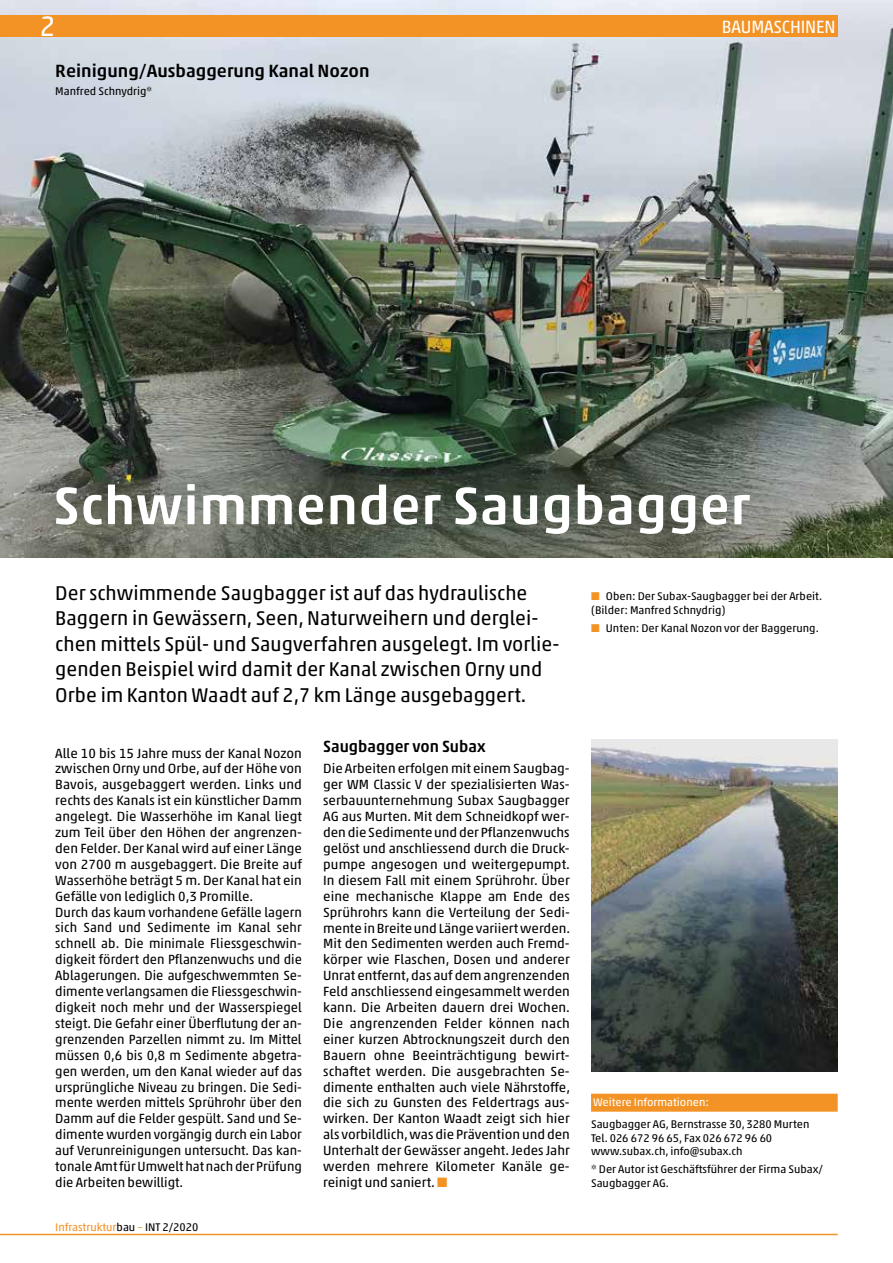
<style>
.page{position:relative;width:893px;height:1263px;background:#fff}
.page>*{position:absolute;margin:0;border:0;box-sizing:border-box;transform-origin:0 0}
.t1{font:500 54px "Akko Pro";letter-spacing:.015em;color:#fff}
.t2{font:28.5px "Akko Pro";color:#fff}
.t3{font:20.25px/25.5px "Akko Pro";color:#000}
.t4{font:500 18px "Akko Pro";color:#000}
.t5{font:18px "Akko Pro";letter-spacing:-.01em;color:#fff;scale:.95 1}
.t6{font:500 16.5px "Akko Pro";color:#000}
.t7{font:13.5px/15.9px "Akko Pro";color:#000}
.t8{font:11.25px/13.5px "Akko Pro";color:#000}
.t9{font:11.25px "Akko Pro";color:#f39325}
.t10{font:11.25px "Akko Pro";color:#fff}
.s1{color:#f39325}
.s2{color:#000}
</style>
<div class="page">
<hr style="left:0;top:1234px;width:838px;height:1px;background:#f39325">
<div style="left:591px;top:1094px;width:247px;height:18px;background:#f39325"></div>
<img style="left:591px;top:740px;width:247px;height:331px">
<img style="left:0;top:0;width:893px;height:557px">
<div style="left:0;top:16px;width:838px;height:21px;background:#f39325"></div>
<h2 class="t2" style="left:40px;top:9px;width:17px">2</h2>
<h3 class="t5" style="left:722px;top:16px;width:121px">BAUMASCHINEN</h3>
<h3 class="t4" style="left:55px;top:60px;width:316px">Reinigung/Ausbaggerung Kanal Nozon</h3>
<p class="t8" style="left:55px;top:84px;width:98px">Manfred Schnydrig*</p>
<h1 class="t1" style="left:53px;top:473px;width:698px">Schwimmender Saugbagger</h1>
<p class="t3" style="left:55px;top:580px;width:506px">Der schwimmende Saugbagger ist auf das hydraulische Baggern in Gewässern, Seen, Naturweihern und derglei&shy;chen mittels Spül- und Saugverfahren ausgelegt. Im vorlie&shy;genden Beispiel wird damit der Kanal zwischen Orny und Orbe im Kanton Waadt auf 2,7 km Länge ausgebaggert.</p>
<p class="t7" style="left:55px;top:745px;width:248px">Alle 10 bis 15 Jahre muss der Kanal Nozon zwischen Orny und Orbe, auf der Höhe von Bavois, ausgebaggert werden. Links und rechts des Kanals ist ein künstlicher Damm angelegt. Die Wasserhöhe im Kanal liegt zum Teil über den Höhen der angrenzen&shy;den Felder. Der Kanal wird auf einer Länge von 2700 m ausgebaggert. Die Breite auf Wasserhöhe beträgt 5 m. Der Kanal hat ein Gefälle von lediglich 0,3 Promille.<br>Durch das kaum vorhandene Gefälle lagern sich Sand und Sedimente im Kanal sehr schnell ab. Die minimale Fliessgeschwin&shy;digkeit fördert den Pflanzenwuchs und die Ablagerungen. Die aufgeschwemmten Se&shy;dimente verlangsamen die Fliessgeschwin&shy;digkeit noch mehr und der Wasserspiegel steigt. Die Gefahr einer Überflutung der an&shy;grenzenden Parzellen nimmt zu. Im Mittel müssen 0,6 bis 0,8 m Sedimente abgetra&shy;gen werden, um den Kanal wieder auf das ursprüngliche Niveau zu bringen. Die Sedi&shy;mente werden mittels Sprührohr über den Damm auf die Felder gespült. Sand und Se&shy;dimente wurden vorgängig durch ein Labor auf Verunreinigungen untersucht. Das kan&shy;tonale Amt für Umwelt hat nach der Prüfung die Arbeiten bewilligt.</p>
<p class="t6" style="left:323px;top:736px;width:164px">Saugbagger von Subax</p>
<p class="t7" style="left:323px;top:761px;width:248px">Die Arbeiten erfolgen mit einem Saugbag&shy;ger WM Classic V der spezialisierten Was&shy;serbauunternehmung Subax Saugbagger AG aus Murten. Mit dem Schneidkopf wer&shy;den die Sedimente und der Pflanzenwuchs gelöst und anschliessend durch die Druck&shy;pumpe angesogen und weitergepumpt.<br>In diesem Fall mit einem Sprührohr. Über eine mechanische Klappe am Ende des Sprührohrs kann die Verteilung der Sedi&shy;mente in Breite und Länge variiert werden.<br>Mit den Sedimenten werden auch Fremd&shy;körper wie Flaschen, Dosen und anderer Unrat entfernt, das auf dem angrenzenden Feld anschliessend eingesammelt werden kann. Die Arbeiten dauern drei Wochen.<br>Die angrenzenden Felder können nach einer kurzen Abtrocknungszeit durch den Bauern ohne Beeinträchtigung bewirt&shy;schaftet werden. Die ausgebrachten Se&shy;dimente enthalten auch viele Nährstoffe, die sich zu Gunsten des Feldertrags aus&shy;wirken. Der Kanton Waadt zeigt sich hier als vorbildlich, was die Prävention und den Unterhalt der Gewässer angeht. Jedes Jahr werden mehrere Kilometer Kanäle ge&shy;reinigt und saniert. <span class="s1">■</span></p>
<p class="t9" style="left:55px;top:1220px;width:145px">Infrastruktur<span class="s2">bau</span> – <span class="s2">INT 2/2020</span></p>
<p class="t8" style="left:591px;top:589px;width:233px"><span class="s1">■</span> Oben: Der Subax-Saugbagger bei der Arbeit. (Bilder: Manfred Schnydrig)</p>
<p class="t8" style="left:591px;top:621px;width:229px"><span class="s1">■</span> Unten: Der Kanal Nozon vor der Baggerung.</p>
<p class="t10" style="left:593px;top:1096px;width:117px">Weitere Informationen:</p>
<p class="t8" style="left:591px;top:1118px;width:220px">Saugbagger AG, Bernstrasse 30, 3280 Murten<br>Tel. 026 672 96 65, Fax 026 672 96 60 www.subax.ch, info@subax.ch</p>
<p class="t8" style="left:591px;top:1162px;width:233px">* Der Autor ist Geschäftsführer der Firma Subax/<br>Saugbagger AG.</p>
</div>
